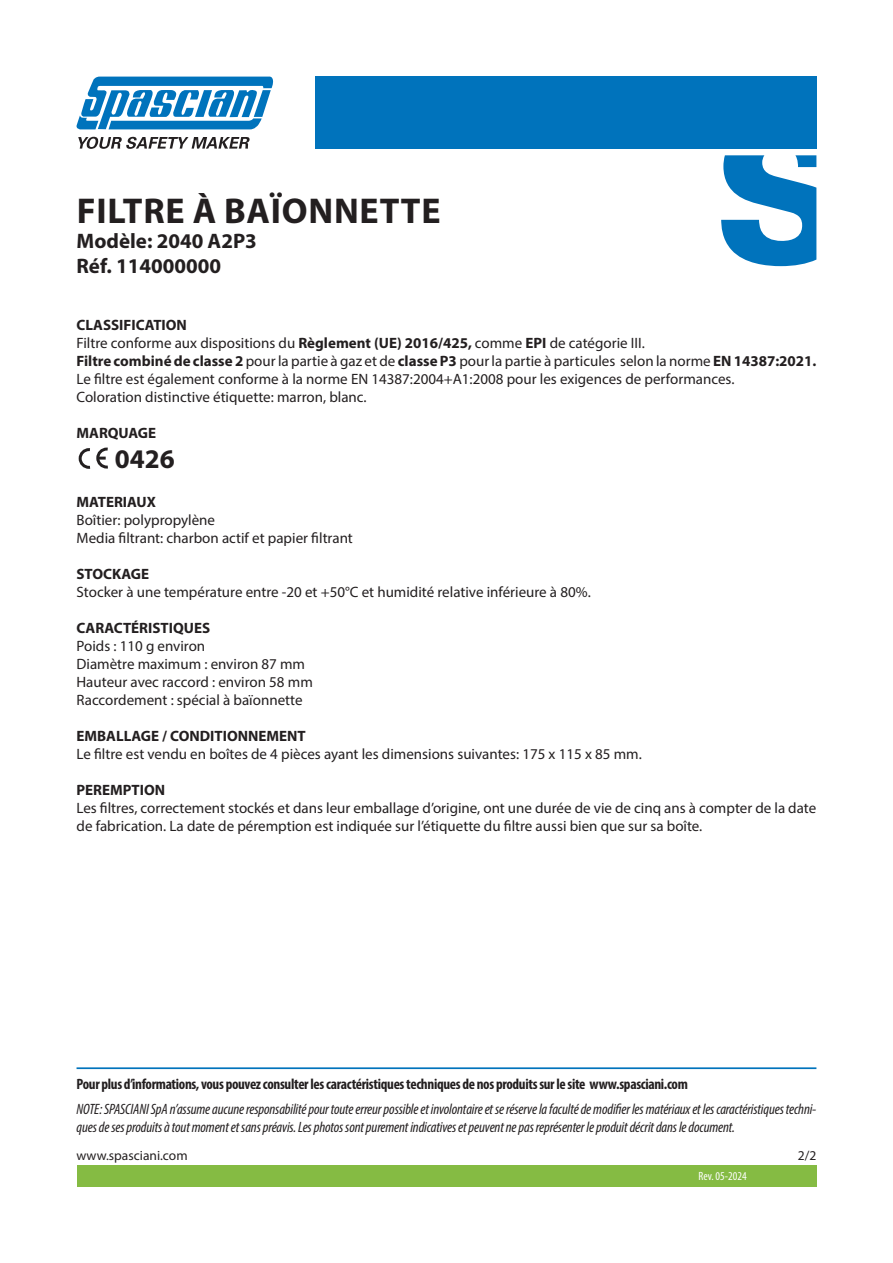
<style>
.page{position:relative;width:893px;height:1263px;background:#fff}
.page>*{position:absolute;margin:0;border:0;box-sizing:border-box;transform-origin:0 0}
.t1{font:700 36px "Myriad Pro";letter-spacing:.02em;color:#231f20}
.t2{font:700 27px "Myriad Pro";color:#231f20}
.t3{font:700 21px/25.2px "Myriad Pro";color:#231f20}
.t4{font:15px/18px "Myriad Pro";color:#231f20}
.t5{font:italic condensed 15px/18px "Myriad Pro";letter-spacing:-.01em;color:#231f20}
.t6{font:700 condensed 15px "Myriad Pro";letter-spacing:-.02em;color:#231f20}
.t7{font:700 15px "Myriad Pro";color:#231f20}
.t8{font:13.5px "Myriad Pro";color:#231f20}
.t9{font:condensed 12px "Myriad Pro";color:#fff}
.s1{font-weight:700}
</style>
<div class="page">
<svg style="left:77px;top:77px;width:196px;height:52px"></svg>
<svg style="left:78px;top:137px;width:172px;height:12px"></svg>
<div style="left:315px;top:77px;width:501px;height:72px;background:#0073bc"></div>
<svg style="left:721px;top:155px;width:95px;height:111px"></svg>
<div style="left:77px;top:1165px;width:739px;height:21px;background:#85bb43"></div>
<hr style="left:77px;top:1067px;width:739px;height:2px;background:#0073bc">
<svg style="left:79px;top:448px;width:29px;height:21px"></svg>
<h1 class="t1" style="left:77px;top:187px;width:365px">FILTRE À BAÏONNETTE</h1>
<h3 class="t3" style="left:77px;top:227px;width:182px">Modèle: 2040 A2P3<br>Réf. 114000000</h3>
<p class="t4" style="left:77px;top:316px;width:741px"><span class="s1">CLASSIFICATION<br></span>Filtre conforme aux dispositions du <span class="s1">Règlement (UE) 2016/425,</span> comme <span class="s1">EPI</span> de catégorie III.<br><span class="s1">Filtre combiné de classe 2</span> pour la partie à gaz et de <span class="s1">classe P3</span> pour la partie à particules selon la norme <span class="s1">EN 14387:2021.<br></span>Le filtre est également conforme à la norme EN 14387:2004+A1:2008 pour les exigences de performances.<br>Coloration distinctive étiquette: marron, blanc.</p>
<p class="t7" style="left:77px;top:423px;width:81px">MARQUAGE</p>
<h2 class="t2" style="left:115px;top:441px;width:61px">0426</h2>
<p class="t7" style="left:77px;top:492px;width:81px">MATERIAUX</p>
<p class="t4" style="left:77px;top:510px;width:278px">Boîtier: polypropylène<br>Media filtrant: charbon actif et papier filtrant</p>
<p class="t7" style="left:77px;top:564px;width:74px">STOCKAGE</p>
<p class="t4" style="left:77px;top:582px;width:516px">Stocker à une température entre -20 et +50°C et humidité relative inférieure à 80%.</p>
<p class="t7" style="left:77px;top:618px;width:135px">CARACTÉRISTIQUES</p>
<p class="t4" style="left:77px;top:636px;width:238px">Poids : 110 g environ<br>Diamètre maximum : environ 87 mm<br>Hauteur avec raccord : environ 58 mm<br>Raccordement : spécial à baïonnette</p>
<p class="t7" style="left:77px;top:726px;width:231px">EMBALLAGE / CONDITIONNEMENT</p>
<p class="t4" style="left:77px;top:744px;width:567px">Le filtre est vendu en boîtes de 4 pièces ayant les dimensions suivantes: 175 x 115 x 85 mm.</p>
<p class="t7" style="left:77px;top:780px;width:90px">PEREMPTION</p>
<p class="t4" style="left:77px;top:798px;width:741px">Les filtres, correctement stockés et dans leur emballage d’origine, ont une durée de vie de cinq ans à compter de la date de fabrication. La date de péremption est indiquée sur l’étiquette du filtre aussi bien que sur sa boîte.</p>
<p class="t6" style="left:77px;top:1074px;width:613px">Pour plus d’informations, vous pouvez consulter les caractéristiques techniques de nos produits sur le site www.spasciani.com</p>
<p class="t5" style="left:77px;top:1100px;width:741px">NOTE: SPASCIANI SpA n’assume aucune responsabilité pour toute erreur possible et involontaire et se réserve la faculté de modifier les matériaux et les caractéristiques techni&shy;ques de ses produits à tout moment et sans préavis. Les photos sont purement indicatives et peuvent ne pas représenter le produit décrit dans le document.</p>
<p class="t8" style="left:77px;top:1147px;width:113px">www.spasciani.com</p>
<p class="t8" style="left:798px;top:1147px;width:20px">2/2</p>
<p class="t9" style="left:698px;top:1169px;width:50px">Rev. 05-2024</p>
</div>
